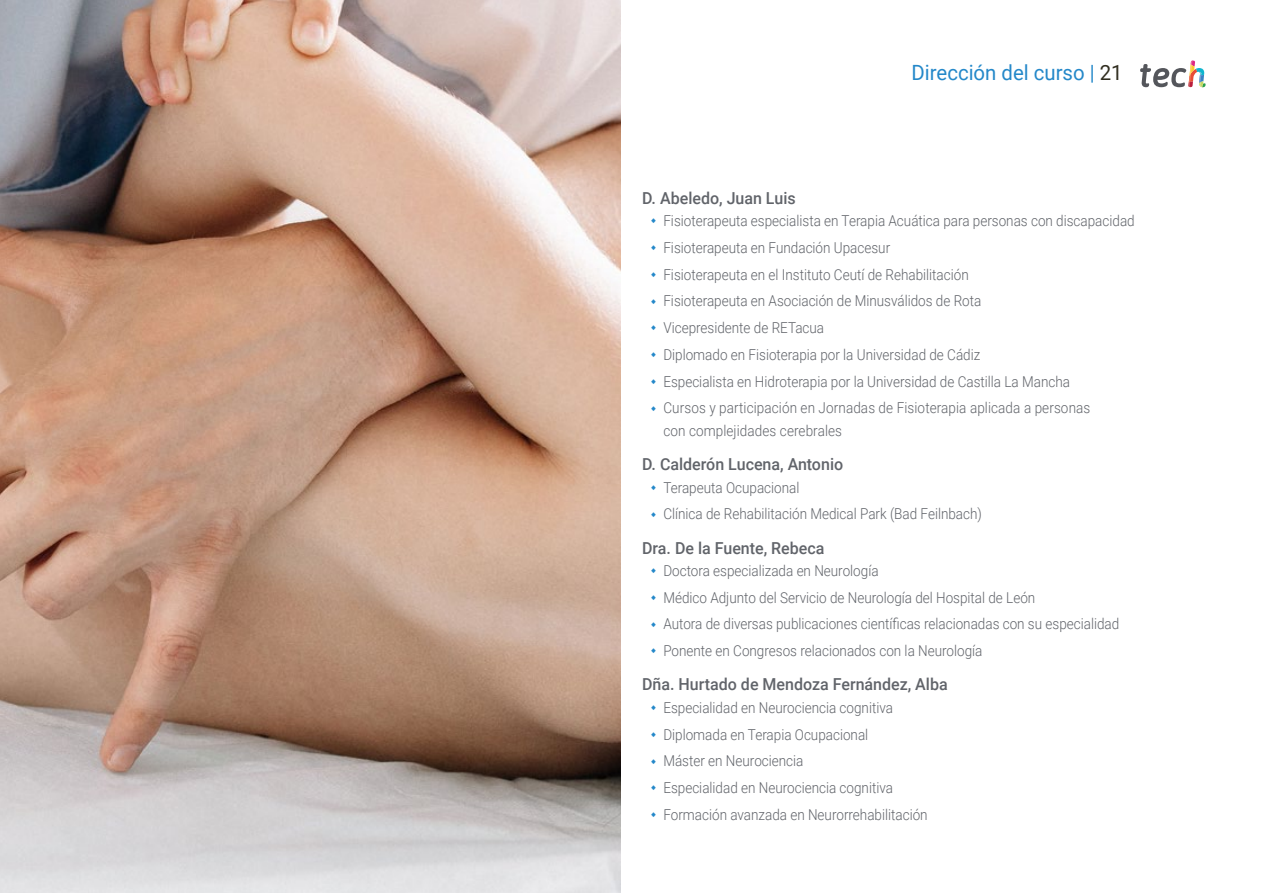
<style>
.page{position:relative;width:1263px;height:893px;background:#fff}
.page>*{position:absolute;margin:0;border:0;box-sizing:border-box;transform-origin:0 0}
.t1{font:21px "Roboto";color:#2488c9}
.t2{font:500 16.5px "Roboto";color:#61646a}
.t3{font:300 15px/26.7px "Roboto";color:#61646a;scale:.9 1}
.s1{color:#312e20}
</style>
<div class="page">
<img style="left:0;top:0;width:621px;height:893px">
<svg style="left:1140px;top:61px;width:65px;height:27px"></svg>
<h1 class="t1" style="left:911px;top:57px;width:213px">Dirección del curso | <span class="s1">21</span></h1>
<p class="t2" style="left:642px;top:186px;width:155px">D. Abeledo, Juan Luis</p>
<p class="t3" style="left:663px;top:207px;width:525px">Fisioterapeuta especialista en Terapia Acuática para personas con discapacidad Fisioterapeuta en Fundación Upacesur<br>Fisioterapeuta en el Instituto Ceutí de Rehabilitación<br>Fisioterapeuta en Asociación de Minusválidos de Rota<br>Vicepresidente de RETacua<br>Diplomado en Fisioterapia por la Universidad de Cádiz<br>Especialista en Hidroterapia por la Universidad de Castilla La Mancha<br>Cursos y participación en Jornadas de Fisioterapia aplicada a personas</p>
<p class="t3" style="left:663px;top:417px;width:200px">con complejidades cerebrales</p>
<p class="t2" style="left:642px;top:453px;width:203px">D. Calderón Lucena, Antonio</p>
<p class="t3" style="left:663px;top:473px;width:355px">Terapeuta Ocupacional<br>Clínica de Rehabilitación Medical Park (Bad Feilnbach)</p>
<p class="t2" style="left:642px;top:536px;width:184px">Dra. De la Fuente, Rebeca</p>
<p class="t3" style="left:663px;top:557px;width:508px">Doctora especializada en Neurología<br>Médico Adjunto del Servicio de Neurología del Hospital de León<br>Autora de diversas publicaciones científicas relacionadas con su especialidad Ponente en Congresos relacionados con la Neurología</p>
<p class="t2" style="left:642px;top:673px;width:307px">Dña. Hurtado de Mendoza Fernández, Alba</p>
<p class="t3" style="left:663px;top:694px;width:295px">Especialidad en Neurociencia cognitiva Diplomada en Terapia Ocupacional<br>Máster en Neurociencia<br>Especialidad en Neurociencia cognitiva Formación avanzada en Neurorrehabilitación</p>
</div>
